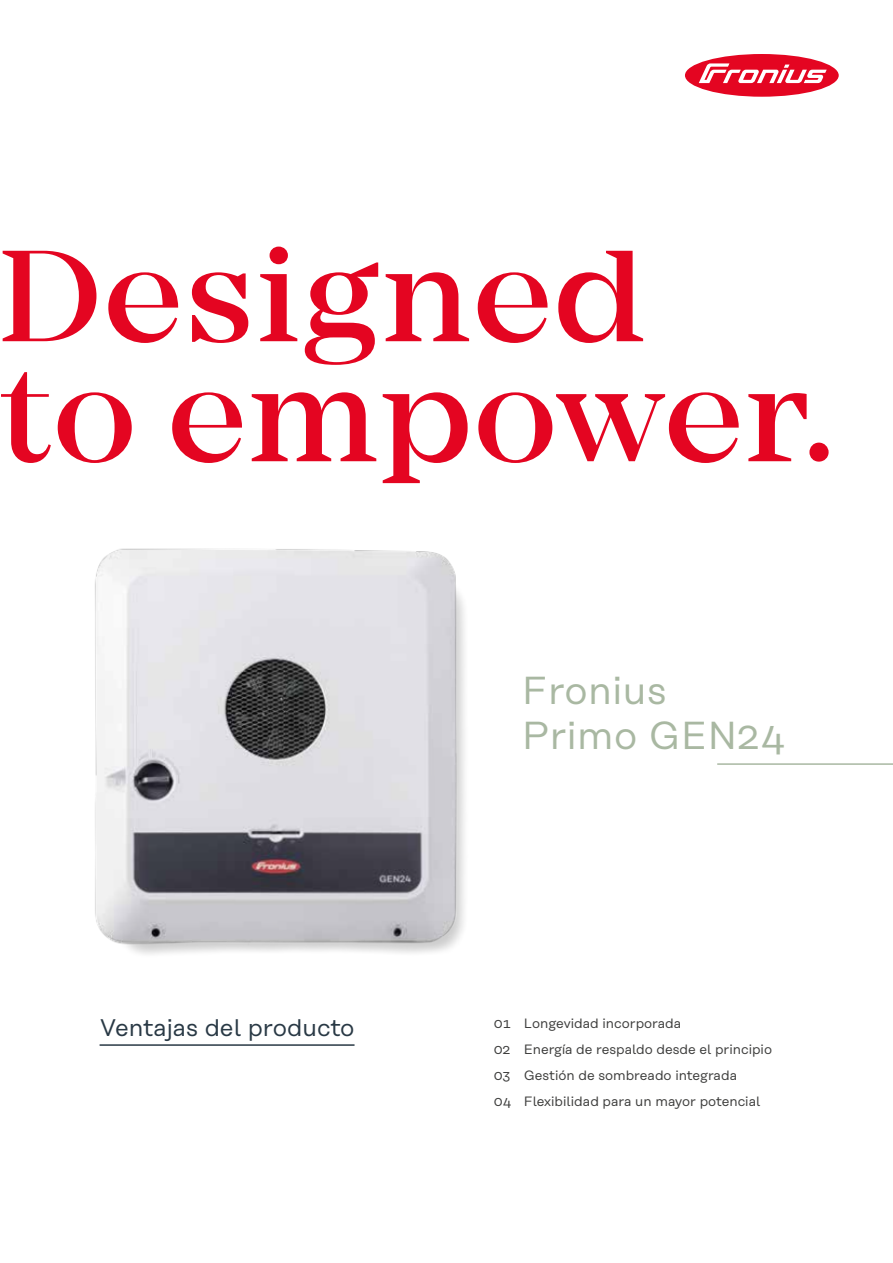
<style>
.page{position:relative;width:893px;height:1263px;background:#fff}
.page>*{position:absolute;margin:0;border:0;box-sizing:border-box;transform-origin:0 0}
.t1{font:500 135px/120px "Mirador";letter-spacing:.01em;color:#e40521}
.t2{font:39px/45px "Rational Text";letter-spacing:.01em;color:#a9b8a2}
.t3{font:24px "Rational Text";color:#293945}
.t4{font:13.5px/26.2px "Rational Text";color:#3c3c3b}
</style>
<div class="page">
<hr style="left:100px;top:1044px;width:255px;height:2px;background:#293945">
<hr style="left:717px;top:763px;width:176px;height:2px;background:#a9b8a2">
<img style="left:95px;top:548px;width:370px;height:406px">
<div style="left:685px;top:54px;width:154px;height:43px;background:#e40521;border-radius:50%"></div>
<svg style="left:699px;top:63px;width:128px;height:20px"></svg>
<h1 class="t1" style="left:-1px;top:237px;width:835px">Designed<br>to empower.</h1>
<h3 class="t3" style="left:100px;top:1014px;width:256px">Ventajas del producto</h3>
<h2 class="t2" style="left:522px;top:667px;width:265px">Fronius<br>Primo GEN24</h2>
<p class="t4" style="left:494px;top:1010px;width:280px">01 Longevidad incorporada<br>02 Energía de respaldo desde el principio 03 Gestión de sombreado integrada<br>04 Flexibilidad para un mayor potencial</p>
</div>
